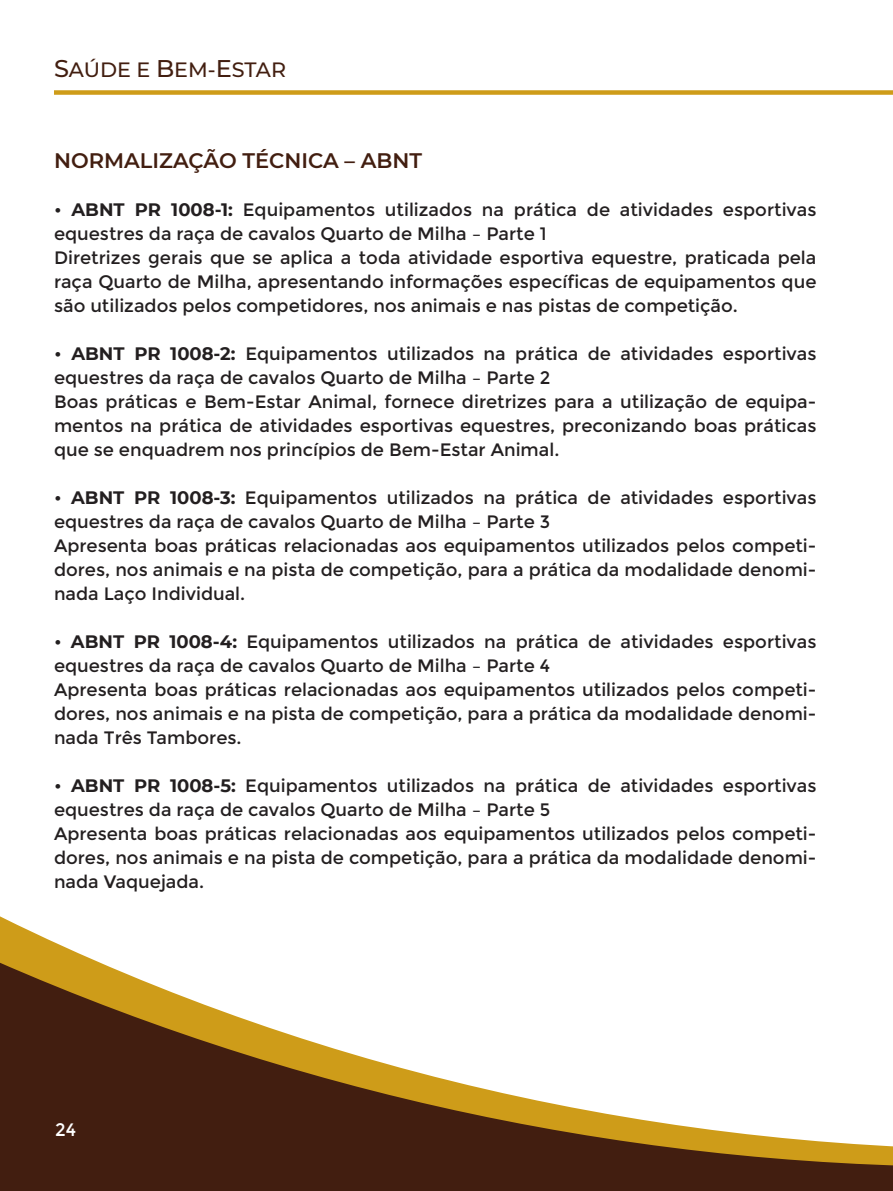
<style>
.page{position:relative;width:893px;height:1191px;background:#fff}
.page>*{position:absolute;margin:0;border:0;box-sizing:border-box;transform-origin:0 0}
.t1{font:600 21px "Montserrat";color:#421e10}
.t2{font:500 20.7px "Montserrat";color:#421e10}
.t3{font:18px/24px "Montserrat";color:#231f20}
.t4{font:18px "Montserrat";color:#fff}
.s1{font-size:24.15px}
.s2{font-weight:700}
</style>
<div class="page">
<svg style="left:0;top:916px;width:893px;height:275px"></svg>
<div style="left:54px;top:90px;width:839px;height:5px;background:#ce9c19"></div>
<p class="t2" style="left:54px;top:56px;width:234px"><span class="s1">S</span>AÚDE E <span class="s1">B</span>EM-<span class="s1">E</span>STAR</p>
<p class="t1" style="left:54px;top:145px;width:370px">NORMALIZAÇÃO TÉCNICA – ABNT</p>
<p class="t3" style="left:54px;top:197px;width:764px">• <span class="s2">ABNT PR 1008-1:</span> Equipamentos utilizados na prática de atividades esportivas equestres da raça de cavalos Quarto de Milha – Parte 1</p>
<p class="t3" style="left:54px;top:245px;width:764px;text-align:justify">Diretrizes gerais que se aplica a toda atividade esportiva equestre, praticada pela raça Quarto de Milha, apresentando informações específicas de equipamentos que são utilizados pelos competidores, nos animais e nas pistas de competição.</p>
<p class="t3" style="left:54px;top:341px;width:764px">• <span class="s2">ABNT PR 1008-2:</span> Equipamentos utilizados na prática de atividades esportivas equestres da raça de cavalos Quarto de Milha – Parte 2</p>
<p class="t3" style="left:54px;top:389px;width:764px;text-align:justify">Boas práticas e Bem-Estar Animal, fornece diretrizes para a utilização de equipa&shy;mentos na prática de atividades esportivas equestres, preconizando boas práticas que se enquadrem nos princípios de Bem-Estar Animal.</p>
<p class="t3" style="left:54px;top:485px;width:764px">• <span class="s2">ABNT PR 1008-3:</span> Equipamentos utilizados na prática de atividades esportivas equestres da raça de cavalos Quarto de Milha – Parte 3</p>
<p class="t3" style="left:54px;top:533px;width:764px;text-align:justify">Apresenta boas práticas relacionadas aos equipamentos utilizados pelos competi&shy;dores, nos animais e na pista de competição, para a prática da modalidade denomi&shy;nada Laço Individual.</p>
<p class="t3" style="left:54px;top:629px;width:764px">• <span class="s2">ABNT PR 1008-4:</span> Equipamentos utilizados na prática de atividades esportivas equestres da raça de cavalos Quarto de Milha – Parte 4</p>
<p class="t3" style="left:54px;top:677px;width:764px;text-align:justify">Apresenta boas práticas relacionadas aos equipamentos utilizados pelos competi&shy;dores, nos animais e na pista de competição, para a prática da modalidade denomi&shy;nada Três Tambores.</p>
<p class="t3" style="left:54px;top:773px;width:764px">• <span class="s2">ABNT PR 1008-5:</span> Equipamentos utilizados na prática de atividades esportivas equestres da raça de cavalos Quarto de Milha – Parte 5</p>
<p class="t3" style="left:54px;top:821px;width:764px;text-align:justify">Apresenta boas práticas relacionadas aos equipamentos utilizados pelos competi&shy;dores, nos animais e na pista de competição, para a prática da modalidade denomi&shy;nada Vaquejada.</p>
<p class="t4" style="left:55px;top:1119px;width:22px">24</p>
</div>
